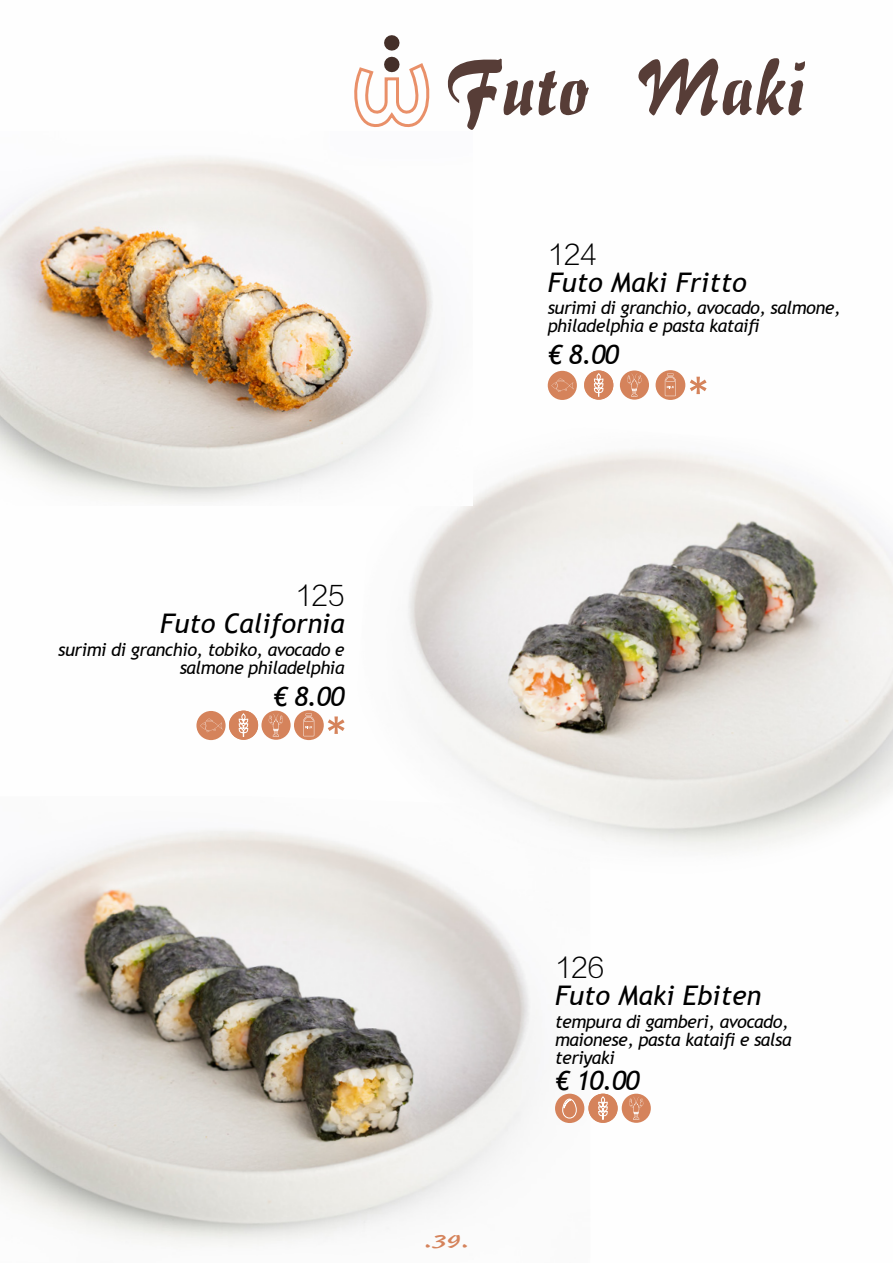
<style>
.page{position:relative;width:893px;height:1263px;background:#fff}
.page>*{position:absolute;margin:0;border:0;box-sizing:border-box;transform-origin:0 0}
.t1{font:90px "ID Hao Xing";letter-spacing:-.01em;color:#573d37}
.t2{font:italic 27px "Trebuchet MS";color:#000}
.t3{font:27px "FZLTXHJW GB1 0";color:#000}
.t4{font:27px "ST Baoli SC Regular";color:#d5835b}
.t5{font:italic 18px/18px "Trebuchet MS";letter-spacing:-.025em;color:#000}
</style>
<div class="page">
<img style="left:0;top:830px;width:589px;height:417px">
<div style="left:229px;top:711px;width:29px;height:29px;background:#d5835b;border-radius:50%"></div>
<svg style="left:238px;top:714px;width:11px;height:23px"></svg>
<div style="left:588px;top:1094px;width:30px;height:29px;background:#d5835b;border-radius:50%"></div>
<svg style="left:598px;top:1097px;width:10px;height:23px"></svg>
<div style="left:584px;top:370px;width:29px;height:30px;background:#d5835b;border-radius:50%"></div>
<svg style="left:593px;top:374px;width:11px;height:23px"></svg>
<div style="left:548px;top:371px;width:29px;height:29px;background:#d5835b;border-radius:50%"></div>
<svg style="left:551px;top:378px;width:23px;height:14px"></svg>
<div style="left:196px;top:711px;width:30px;height:29px;background:#d5835b;border-radius:50%"></div>
<svg style="left:200px;top:718px;width:23px;height:14px"></svg>
<div style="left:555px;top:1094px;width:29px;height:29px;background:#d5835b;border-radius:50%"></div>
<svg style="left:562px;top:1098px;width:15px;height:21px"></svg>
<div style="left:261px;top:711px;width:30px;height:29px;background:#d5835b;border-radius:50%"></div>
<svg style="left:268px;top:714px;width:16px;height:24px"></svg>
<div style="left:622px;top:1094px;width:29px;height:29px;background:#d5835b;border-radius:50%"></div>
<svg style="left:628px;top:1097px;width:16px;height:24px"></svg>
<div style="left:620px;top:370px;width:29px;height:30px;background:#d5835b;border-radius:50%"></div>
<svg style="left:627px;top:373px;width:15px;height:25px"></svg>
<div style="left:294px;top:710px;width:30px;height:30px;background:#d5835b;border-radius:50%"></div>
<svg style="left:303px;top:713px;width:11px;height:23px"></svg>
<div style="left:656px;top:370px;width:29px;height:30px;background:#d5835b;border-radius:50%"></div>
<svg style="left:665px;top:373px;width:11px;height:23px"></svg>
<svg style="left:354px;top:57px;width:76px;height:71px"></svg>
<svg style="left:384px;top:35px;width:16px;height:16px"></svg>
<img style="left:346px;top:450px;width:547px;height:439px">
<img style="left:0;top:156px;width:472px;height:349px">
<svg style="left:690px;top:377px;width:17px;height:17px"></svg>
<svg style="left:328px;top:716px;width:17px;height:18px"></svg>
<h2 class="t3" style="left:295px;top:581px;width:51px">125</h2>
<h2 class="t2" style="left:160px;top:607px;width:186px">Futo California</h2>
<p class="t5" style="left:58px;top:640px;width:288px;text-align:right">surimi di granchio, tobiko, avocado e salmone philadelphia</p>
<h2 class="t2" style="left:273px;top:680px;width:73px">€ 8.00</h2>
<h1 class="t1" style="left:446px;top:39px;width:363px">Futo Maki</h1>
<h2 class="t3" style="left:548px;top:240px;width:51px">124</h2>
<h2 class="t2" style="left:548px;top:266px;width:200px">Futo Maki Fritto</h2>
<p class="t5" style="left:548px;top:299px;width:294px">surimi di granchio, avocado, salmone, philadelphia e pasta kataifi</p>
<h2 class="t2" style="left:548px;top:338px;width:73px">€ 8.00</h2>
<h2 class="t4" style="left:425px;top:1226px;width:45px">.39.</h2>
<h2 class="t3" style="left:555px;top:954px;width:51px">126</h2>
<h2 class="t2" style="left:555px;top:979px;width:208px">Futo Maki Ebiten</h2>
<p class="t5" style="left:555px;top:1012px;width:238px">tempura di gamberi, avocado, maionese, pasta kataifi e salsa teriyaki</p>
<h2 class="t2" style="left:555px;top:1063px;width:86px">€ 10.00</h2>
</div>
